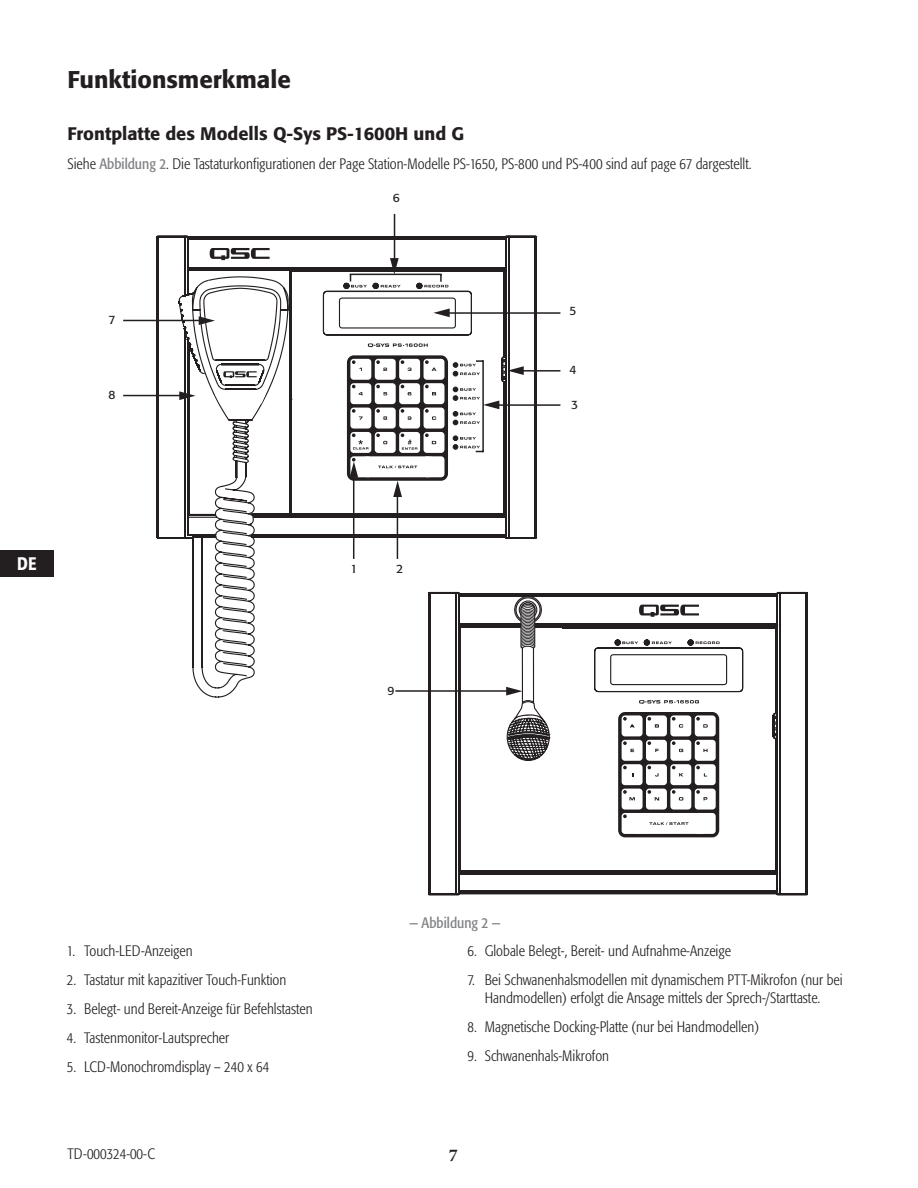
<style>
.page{position:relative;width:918px;height:1188px;background:#fff}
.page>*{position:absolute;margin:0;border:0;box-sizing:border-box;transform-origin:0 0}
.Heading_1{font:500 24px "Formata";color:#231f20}
.Heading_2{font:500 18px "Formata";color:#231f20}
.t1{font:500 18px "Formata";color:#fff;scale:.85 1}
.t2{font:700 18px "Minion Pro";color:#231f20}
.body_text{font:300 condensed 15px/18px "Formata";color:#231f20;text-align:center}
.t3{font:condensed 15px "Formata";color:#808285}
.t4{font:12px "Formata";color:#231f20}
.s1{font-weight:400;color:#808285}
</style>
<div class="page">
<div style="left:0;top:550px;width:54px;height:27px;background:#231f20"></div>
<svg style="left:156px;top:234px;width:405px;height:464px"></svg>
<svg style="left:461px;top:591px;width:347px;height:305px"></svg>
<svg style="left:461px;top:592px;width:317px;height:303px"></svg>
<hr style="left:459px;top:891px;width:318px;height:1px;background:#231f20">
<svg style="left:427px;top:591px;width:34px;height:305px"></svg>
<hr style="left:561px;top:626px;width:216px;height:1px;background:#231f20">
<hr style="left:530px;top:871px;width:247px;height:1px;background:#231f20">
<hr style="left:775px;top:739px;width:1px;height:132px;background:#231f20">
<hr style="left:562px;top:870px;width:214px;height:1px;background:#231f20">
<svg style="left:776px;top:870px;width:2px;height:22px"></svg>
<svg style="left:618px;top:712px;width:101px;height:125px;fill:#231f20"></svg>
<div style="left:622px;top:715px;width:21px;height:21px;background:#fff;border-radius:3px"></div>
<div style="left:622px;top:740px;width:21px;height:21px;background:#fff;border-radius:3px"></div>
<div style="left:622px;top:764px;width:21px;height:21px;background:#fff;border-radius:3px"></div>
<div style="left:622px;top:789px;width:21px;height:21px;background:#fff;border-radius:3px"></div>
<div style="left:646px;top:715px;width:21px;height:21px;background:#fff;border-radius:3px"></div>
<div style="left:646px;top:740px;width:21px;height:21px;background:#fff;border-radius:3px"></div>
<div style="left:646px;top:764px;width:21px;height:21px;background:#fff;border-radius:3px"></div>
<div style="left:646px;top:789px;width:21px;height:21px;background:#fff;border-radius:3px"></div>
<div style="left:670px;top:715px;width:21px;height:21px;background:#fff;border-radius:3px"></div>
<div style="left:670px;top:740px;width:21px;height:21px;background:#fff;border-radius:3px"></div>
<div style="left:670px;top:764px;width:21px;height:21px;background:#fff;border-radius:3px"></div>
<div style="left:670px;top:789px;width:21px;height:21px;background:#fff;border-radius:3px"></div>
<div style="left:695px;top:715px;width:21px;height:21px;background:#fff;border-radius:3px"></div>
<div style="left:695px;top:740px;width:21px;height:21px;background:#fff;border-radius:3px"></div>
<div style="left:695px;top:764px;width:21px;height:21px;background:#fff;border-radius:3px"></div>
<div style="left:695px;top:789px;width:21px;height:21px;background:#fff;border-radius:3px"></div>
<div style="left:622px;top:813px;width:21px;height:21px;background:#fff;border-radius:3px"></div>
<div style="left:695px;top:813px;width:21px;height:21px;background:#fff;border-radius:3px"></div>
<svg style="left:623px;top:813px;width:87px;height:21px"></svg>
<svg style="left:623px;top:790px;width:12px;height:10px"></svg>
<svg style="left:647px;top:790px;width:12px;height:11px"></svg>
<svg style="left:672px;top:790px;width:11px;height:11px"></svg>
<svg style="left:696px;top:790px;width:11px;height:10px"></svg>
<svg style="left:696px;top:766px;width:11px;height:11px"></svg>
<svg style="left:647px;top:766px;width:12px;height:11px"></svg>
<svg style="left:672px;top:766px;width:11px;height:10px"></svg>
<svg style="left:623px;top:766px;width:10px;height:11px"></svg>
<svg style="left:623px;top:741px;width:11px;height:11px"></svg>
<svg style="left:647px;top:741px;width:12px;height:11px"></svg>
<svg style="left:672px;top:741px;width:11px;height:11px"></svg>
<svg style="left:696px;top:741px;width:12px;height:11px"></svg>
<svg style="left:647px;top:717px;width:12px;height:11px"></svg>
<svg style="left:672px;top:717px;width:11px;height:11px"></svg>
<svg style="left:696px;top:717px;width:12px;height:11px"></svg>
<svg style="left:623px;top:717px;width:12px;height:11px"></svg>
<svg style="left:639px;top:700px;width:60px;height:4px"></svg>
<svg style="left:594px;top:639px;width:150px;height:54px"></svg>
<hr style="left:563px;top:627px;width:213px;height:1px;background:#231f20">
<svg style="left:772px;top:624px;width:6px;height:116px"></svg>
<svg style="left:639px;top:605px;width:60px;height:12px"></svg>
<hr style="left:353px;top:475px;width:1px;height:84px;background:#231f20">
<hr style="left:397px;top:494px;width:1px;height:65px;background:#231f20">
<hr style="left:496px;top:404px;width:64px;height:2px;background:#231f20">
<hr style="left:521px;top:370px;width:39px;height:2px;background:#231f20">
<hr style="left:394px;top:214px;width:1px;height:47px;background:#231f20">
<hr style="left:447px;top:312px;width:113px;height:2px;background:#231f20">
<hr style="left:123px;top:320px;width:79px;height:1px;background:#231f20">
<hr style="left:123px;top:395px;width:59px;height:1px;background:#231f20">
<svg style="left:178px;top:235px;width:346px;height:262px"></svg>
<hr style="left:395px;top:690px;width:114px;height:2px;background:#231f20">
<svg style="left:506px;top:595px;width:64px;height:167px"></svg>
<p class="Heading_1" style="left:68px;top:64px;width:225px">Funktionsmerkmale</p>
<p class="Heading_2" style="left:68px;top:123px;width:398px">Frontplatte des Modells Q‑Sys PS‑1600H und G</p>
<p class="body_text" style="left:68px;top:155px;width:686px">Siehe <span class="s1">Abbildung 2</span>. Die Tastaturkonfigurationen der Page Station-Modelle PS-1650, PS-800 und PS-400 sind auf page 67 dargestellt.</p>
<p class="t4" style="left:109px;top:313px;width:8px">7</p>
<p class="t4" style="left:109px;top:388px;width:8px">8</p>
<p class="t4" style="left:393px;top:191px;width:8px">6</p>
<p class="t4" style="left:570px;top:303px;width:8px">5</p>
<p class="t4" style="left:570px;top:363px;width:8px">4</p>
<p class="t4" style="left:571px;top:397px;width:8px">3</p>
<p class="t1" style="left:17px;top:553px;width:24px">DE</p>
<p class="t4" style="left:350px;top:561px;width:8px">1</p>
<p class="t4" style="left:396px;top:561px;width:8px">2</p>
<p class="t4" style="left:388px;top:684px;width:8px">9</p>
<p class="body_text" style="left:67px;top:942px;width:127px">1. Touch-LED-Anzeigen</p>
<p class="body_text" style="left:67px;top:971px;width:221px">2. Tastatur mit kapazitiver Touch-Funktion</p>
<p class="body_text" style="left:67px;top:1000px;width:247px">3. Belegt- und Bereit-Anzeige für Befehlstasten</p>
<p class="body_text" style="left:67px;top:1029px;width:164px">4. Tastenmonitor-Lautsprecher</p>
<p class="body_text" style="left:67px;top:1058px;width:204px">5. LCD-Monochromdisplay – 240 x 64</p>
<p class="t3" style="left:409px;top:914px;width:93px">— Abbildung 2 —</p>
<p class="body_text" style="left:467px;top:942px;width:265px">6. Globale Belegt-, Bereit- und Aufnahme-Anzeige</p>
<p class="body_text" style="left:467px;top:971px;width:377px">7. Bei Schwanenhalsmodellen mit dynamischem PTT-Mikrofon (nur bei<br>Handmodellen) erfolgt die Ansage mittels der Sprech-/Starttaste.</p>
<p class="body_text" style="left:467px;top:1018px;width:293px">8. Magnetische Docking-Platte (nur bei Handmodellen)</p>
<p class="body_text" style="left:467px;top:1047px;width:143px">9. Schwanenhals-Mikrofon</p>
<p class="body_text" style="left:68px;top:1145px;width:89px">TD-000324-00-C</p>
<p class="t2" style="left:449px;top:1142px;width:10px">7</p>
</div>
